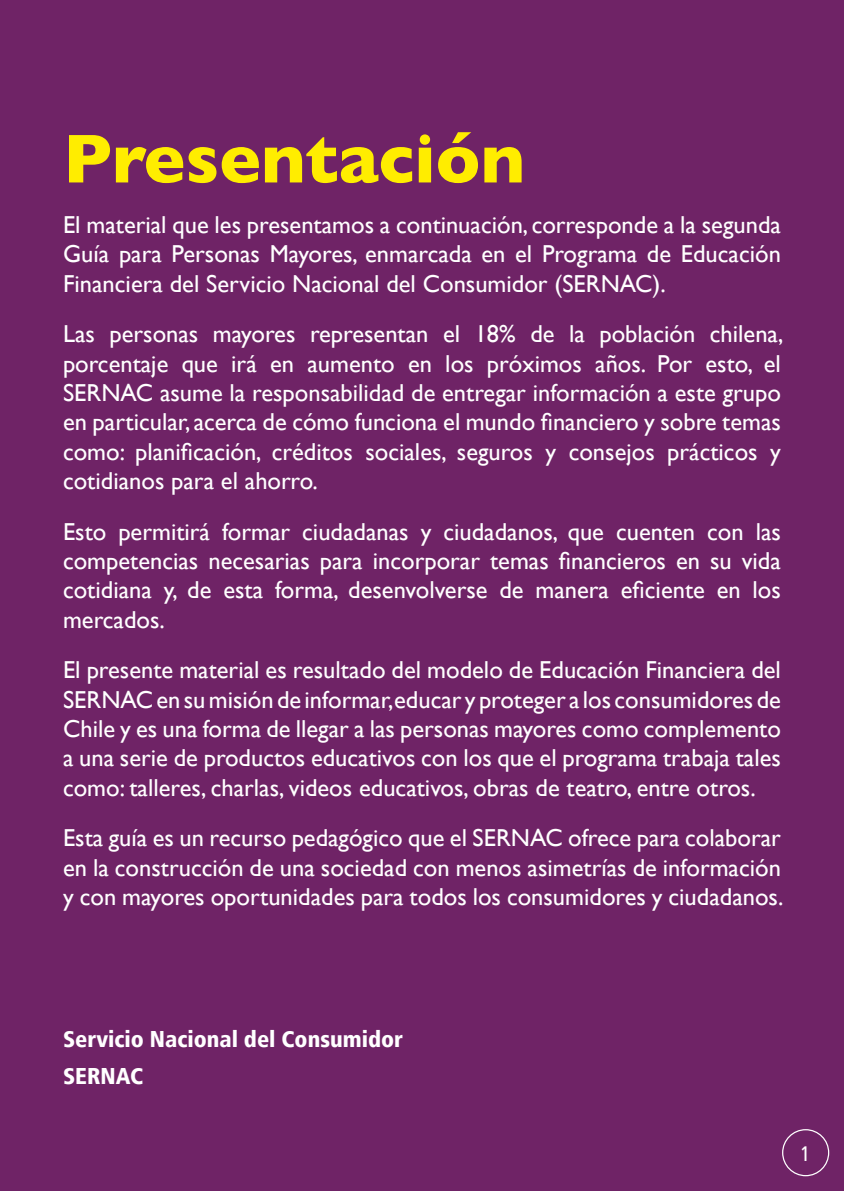
<style>
.page{position:relative;width:844px;height:1191px;background:#fff}
.page>*{position:absolute;margin:0;border:0;box-sizing:border-box;transform-origin:0 0}
.t1{font:700 70px "Gill Sans";color:#ffed00}
.t2{font:24.5px/29.4px "Gill Sans";color:#fff;text-align:justify}
.t3{font:900 condensed 22.75px/37.3px "Frutiger LT";color:#fff}
.t4{font:condensed 21px "Frutiger LT";color:#fff}
</style>
<div class="page">
<div style="left:0;top:0;width:843px;height:1191px;background:#6f2366"></div>
<div style="left:781px;top:1129px;width:48px;height:47px;border:1px solid #fff;border-radius:50%"></div>
<h1 class="t1" style="left:63px;top:103px;width:463px">Presentación</h1>
<p class="t2" style="left:63px;top:210px;width:719px">El material que les presentamos a continuación, corresponde a la segunda Guía para Personas Mayores, enmarcada en el Programa de Educación Financiera del Servicio Nacional del Consumidor (SERNAC).</p>
<p class="t2" style="left:63px;top:319px;width:721px">Las personas mayores representan el 18% de la población chilena, porcentaje que irá en aumento en los próximos años. Por esto, el SERNAC asume la responsabilidad de entregar información a este grupo en particular, acerca de cómo funciona el mundo financiero y sobre temas como: planificación, créditos sociales, seguros y consejos prácticos y cotidianos para el ahorro.</p>
<p class="t2" style="left:63px;top:516px;width:719px">Esto permitirá formar ciudadanas y ciudadanos, que cuenten con las competencias necesarias para incorporar temas financieros en su vida cotidiana y, de esta forma, desenvolverse de manera eficiente en los mercados.</p>
<p class="t2" style="left:63px;top:655px;width:719px">El presente material es resultado del modelo de Educación Financiera del SERNAC en su misión de informar,educar y proteger a los consumidores de Chile y es una forma de llegar a las personas mayores como complemento a una serie de productos educativos con los que el programa trabaja tales como: talleres, charlas, videos educativos, obras de teatro, entre otros.</p>
<p class="t2" style="left:63px;top:823px;width:721px">Esta guía es un recurso pedagógico que el SERNAC ofrece para colaborar en la construcción de una sociedad con menos asimetrías de información y con mayores oportunidades para todos los consumidores y ciudadanos.</p>
<p class="t3" style="left:63px;top:1020px;width:341px">Servicio Nacional del Consumidor<br>SERNAC</p>
<p class="t4" style="left:800px;top:1141px;width:12px">1</p>
</div>
